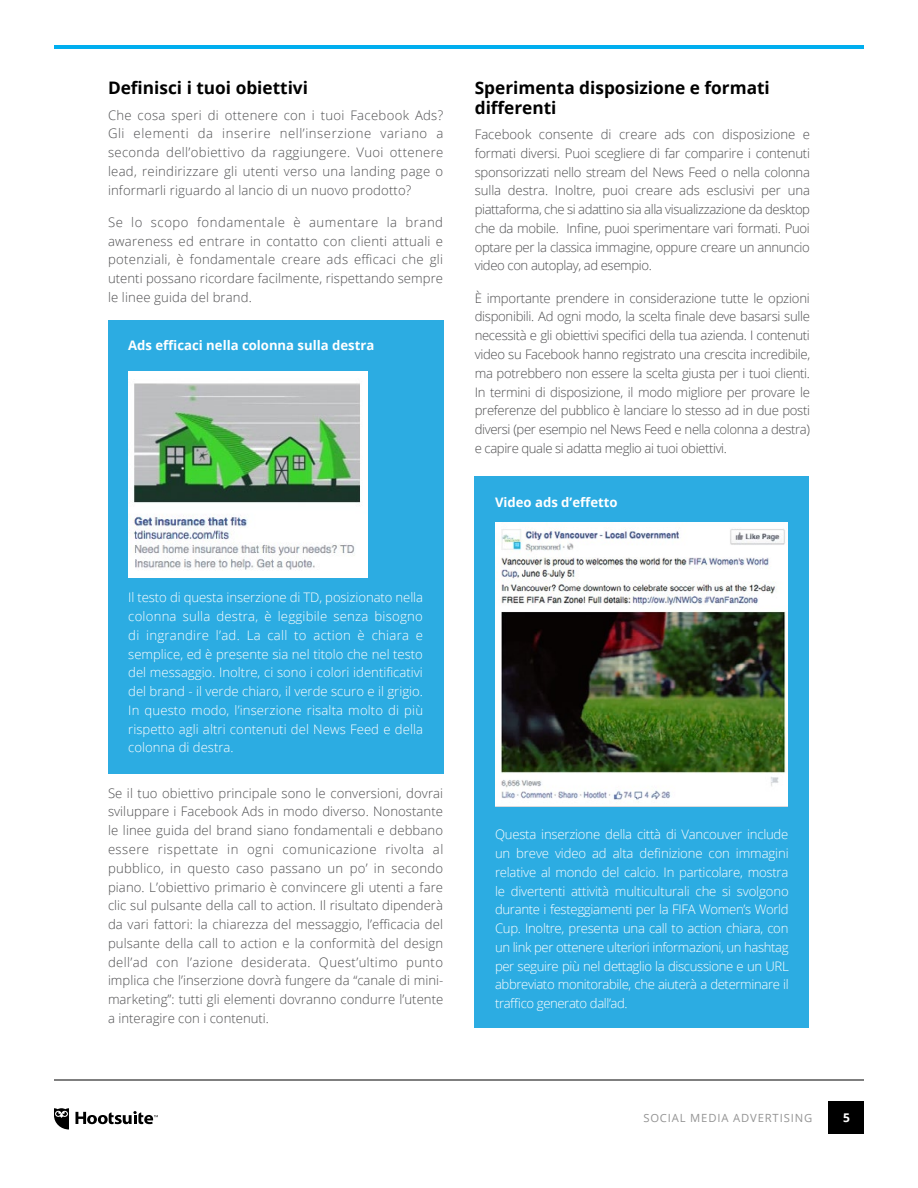
<style>
.page{position:relative;width:918px;height:1188px;background:#fff}
.page>*{position:absolute;margin:0;border:0;box-sizing:border-box;transform-origin:0 0}
.t1{font:700 17.25px/19.5px "Open Sans";color:#000}
.t2{font:300 13.2px/18.8px "Open Sans";letter-spacing:.005em;color:#4d4d4f;text-align:justify}
.t3{font:300 13.2px/18.8px "Open Sans";letter-spacing:-.015em;color:#fff;text-align:justify}
.t4{font:700 13.2px "Open Sans";color:#fff}
.t5{font:700 12px "Open Sans";color:#fff}
.t6{font:11.25px "Open Sans";letter-spacing:.075em;color:#949494}
</style>
<div class="page">
<div style="left:828px;top:1101px;width:36px;height:33px;background:#000"></div>
<hr style="left:54px;top:1080px;width:810px;height:1px;background:#000">
<hr style="left:54px;top:45px;width:810px;height:4px;background:#00aeef">
<svg style="left:76px;top:1111px;width:82px;height:13px"></svg>
<svg style="left:54px;top:1108px;width:15px;height:22px"></svg>
<div style="left:108px;top:320px;width:335px;height:454px;background:#2cace2"></div>
<img style="left:129px;top:372px;width:239px;height:205px">
<div style="left:475px;top:477px;width:334px;height:551px;background:#2cace2"></div>
<img style="left:495px;top:523px;width:293px;height:284px">
<h1 class="t1" style="left:108px;top:78px;width:202px">Definisci i tuoi obiettivi</h1>
<p class="t2" style="left:108px;top:105px;width:337px">Che cosa speri di ottenere con i tuoi Facebook Ads?<br>Gli elementi da inserire nell’inserzione variano a seconda dell’obiettivo da raggiungere. Vuoi ottenere lead, reindirizzare gli utenti verso una landing page o informarli riguardo al lancio di un nuovo prodotto?</p>
<p class="t2" style="left:108px;top:212px;width:337px">Se lo scopo fondamentale è aumentare la brand awareness ed entrare in contatto con clienti attuali e potenziali, è fondamentale creare ads efficaci che gli utenti possano ricordare facilmente, rispettando sempre le linee guida del brand.</p>
<p class="t4" style="left:128px;top:336px;width:248px">Ads efficaci nella colonna sulla destra</p>
<h1 class="t1" style="left:475px;top:78px;width:297px">Sperimenta disposizione e formati differenti</h1>
<p class="t2" style="left:475px;top:125px;width:337px">Facebook consente di creare ads con disposizione e formati diversi. Puoi scegliere di far comparire i contenuti sponsorizzati nello stream del News Feed o nella colonna sulla destra. Inoltre, puoi creare ads esclusivi per una piattaforma, che si adattino sia alla visualizzazione da desktop che da mobile. Infine, puoi sperimentare vari formati. Puoi optare per la classica immagine, oppure creare un annuncio video con autoplay, ad esempio.</p>
<p class="t2" style="left:475px;top:288px;width:337px">È importante prendere in considerazione tutte le opzioni disponibili. Ad ogni modo, la scelta finale deve basarsi sulle necessità e gli obiettivi specifici della tua azienda. I contenuti video su Facebook hanno registrato una crescita incredibile, ma potrebbero non essere la scelta giusta per i tuoi clienti.<br>In termini di disposizione, il modo migliore per provare le preferenze del pubblico è lanciare lo stesso ad in due posti diversi (per esempio nel News Feed e nella colonna a destra) e capire quale si adatta meglio ai tuoi obiettivi.</p>
<p class="t4" style="left:495px;top:493px;width:124px">Video ads d’effetto</p>
<p class="t3" style="left:128px;top:588px;width:296px">Il testo di questa inserzione di TD, posizionato nella colonna sulla destra, è leggibile senza bisogno di ingrandire l’ad. La call to action è chiara e semplice, ed è presente sia nel titolo che nel testo del messaggio. Inoltre, ci sono i colori identificativi del brand - il verde chiaro, il verde scuro e il grigio.<br>In questo modo, l’inserzione risalta molto di più rispetto agli altri contenuti del News Feed e della colonna di destra.</p>
<p class="t2" style="left:108px;top:783px;width:337px">Se il tuo obiettivo principale sono le conversioni, dovrai sviluppare i Facebook Ads in modo diverso. Nonostante le linee guida del brand siano fondamentali e debbano essere rispettate in ogni comunicazione rivolta al pubblico, in questo caso passano un po’ in secondo piano. L’obiettivo primario è convincere gli utenti a fare clic sul pulsante della call to action. Il risultato dipenderà da vari fattori: la chiarezza del messaggio, l’efficacia del pulsante della call to action e la conformità del design dell’ad con l’azione desiderata. Quest’ultimo punto implica che l’inserzione dovrà fungere da “canale di mini&shy;marketing”: tutti gli elementi dovranno condurre l’utente a interagire con i contenuti.</p>
<p class="t3" style="left:495px;top:825px;width:295px">Questa inserzione della città di Vancouver include un breve video ad alta definizione con immagini relative al mondo del calcio. In particolare, mostra le divertenti attività multiculturali che si svolgono durante i festeggiamenti per la FIFA Women’s World Cup. Inoltre, presenta una call to action chiara, con un link per ottenere ulteriori informazioni, un hashtag per seguire più nel dettaglio la discussione e un URL abbreviato monitorabile, che aiuterà a determinare il traffico generato dall’ad.</p>
<p class="t6" style="left:643px;top:1110px;width:170px">SOCIAL MEDIA ADVERTISING</p>
<p class="t5" style="left:843px;top:1109px;width:8px">5</p>
</div>
